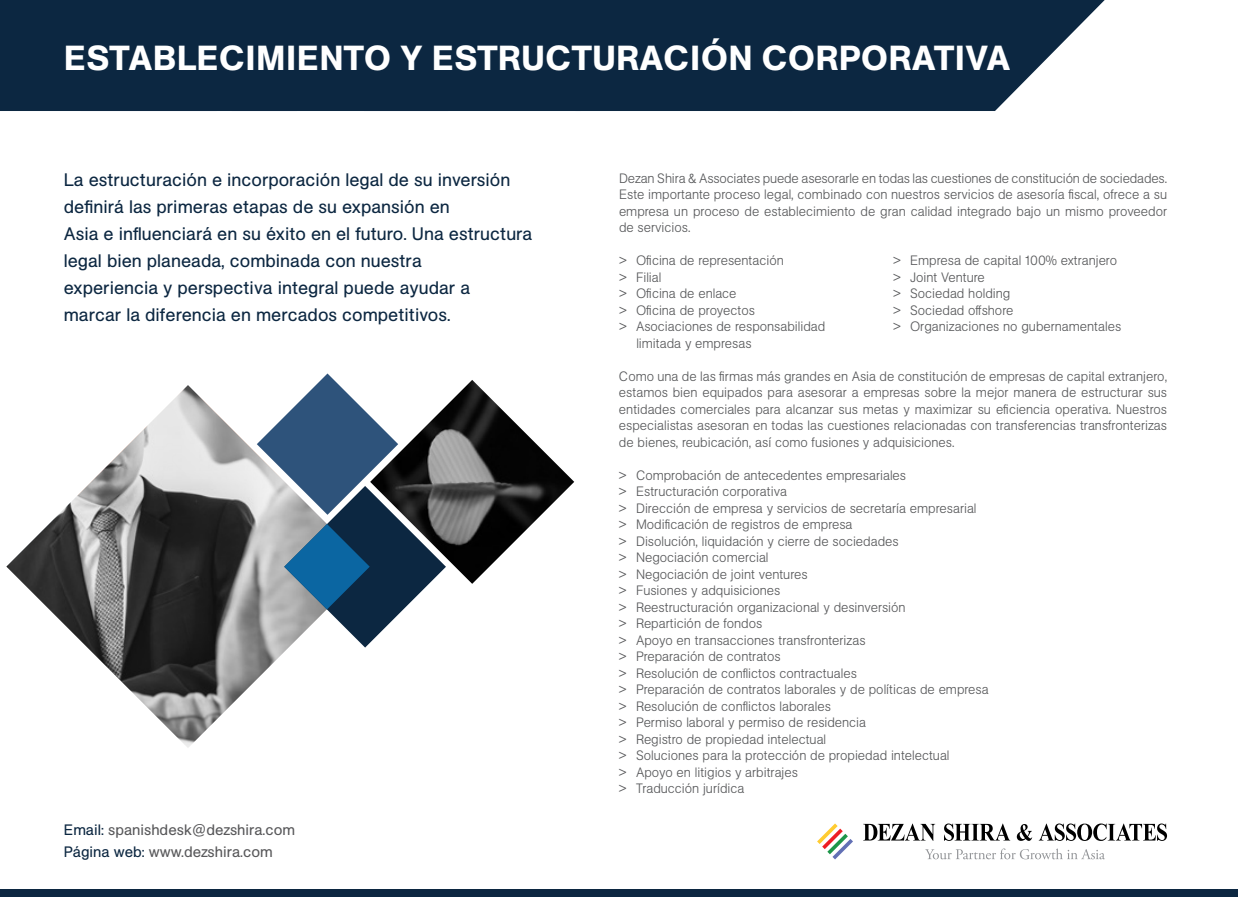
<style>
.page{position:relative;width:1238px;height:897px;background:#fff}
.page>*{position:absolute;margin:0;border:0;box-sizing:border-box;transform-origin:0 0}
.t1{font:500 34.5px "Unlimited Sans";letter-spacing:.025em;color:#fff}
.t2{font:18px/27px "Unlimited Sans";color:#0c2741}
.t3{font:15px/22.5px "Unlimited Sans";color:#59595b}
.t4{font:300 13.5px/16.5px "Unlimited Sans";color:#58595b;text-align:justify}
.s1{color:#0c2741}
</style>
<div class="page">
<svg style="left:6px;top:385px;width:282px;height:363px"></svg>
<div style="left:0;top:0;width:1104px;height:111px;background:#0c2741"></div>
<svg style="left:257px;top:373px;width:318px;height:275px"></svg>
<svg style="left:863px;top:824px;width:72px;height:17px"></svg>
<svg style="left:944px;top:824px;width:66px;height:17px"></svg>
<svg style="left:1016px;top:824px;width:16px;height:17px"></svg>
<svg style="left:1038px;top:824px;width:129px;height:17px"></svg>
<svg style="left:817px;top:823px;width:36px;height:36px"></svg>
<svg style="left:925px;top:848px;width:180px;height:11px"></svg>
<div style="left:0;top:890px;width:1238px;height:7px;background:#0c2741"></div>
<h1 class="t1" style="left:64px;top:32px;width:947px">ESTABLECIMIENTO Y ESTRUCTURACIÓN CORPORATIVA</h1>
<p class="t2" style="left:64px;top:166px;width:470px">La estructuración e incorporación legal de su inversión definirá las primeras etapas de su expansión en<br>Asia e influenciará en su éxito en el futuro. Una estructura legal bien planeada, combinada con nuestra<br>experiencia y perspectiva integral puede ayudar a<br>marcar la diferencia en mercados competitivos.</p>
<p class="t3" style="left:64px;top:818px;width:233px"><span class="s1">Email:</span> spanishdesk@dezshira.com<br><span class="s1">Página web:</span> www.dezshira.com</p>
<p class="t4" style="left:619px;top:169px;width:549px">Dezan Shira &amp; Associates puede asesorarle en todas las cuestiones de constitución de sociedades.<br>Este importante proceso legal, combinado con nuestros servicios de asesoría fiscal, ofrece a su empresa un proceso de establecimiento de gran calidad integrado bajo un mismo proveedor de servicios.</p>
<p class="t4" style="left:619px;top:252px;width:166px">&gt; Oficina de representación</p>
<p class="t4" style="left:619px;top:268px;width:44px">&gt; Filial</p>
<p class="t4" style="left:619px;top:285px;width:119px">&gt; Oficina de enlace</p>
<p class="t4" style="left:619px;top:301px;width:137px">&gt; Oficina de proyectos</p>
<p class="t4" style="left:619px;top:318px;width:208px">&gt; Asociaciones de responsabilidad</p>
<p class="t4" style="left:636px;top:334px;width:117px">limitada y empresas</p>
<p class="t4" style="left:619px;top:367px;width:549px">Como una de las firmas más grandes en Asia de constitución de empresas de capital extranjero, estamos bien equipados para asesorar a empresas sobre la mejor manera de estructurar sus entidades comerciales para alcanzar sus metas y maximizar su eficiencia operativa. Nuestros especialistas asesoran en todas las cuestiones relacionadas con transferencias transfronterizas de bienes, reubicación, así como fusiones y adquisiciones.</p>
<p class="t4" style="left:619px;top:466px;width:371px;text-align:left">&gt; Comprobación de antecedentes empresariales<br>&gt; Estructuración corporativa<br>&gt; Dirección de empresa y servicios de secretaría empresarial<br>&gt; Modificación de registros de empresa<br>&gt; Disolución, liquidación y cierre de sociedades<br>&gt; Negociación comercial<br>&gt; Negociación de joint ventures<br>&gt; Fusiones y adquisiciones<br>&gt; Reestructuración organizacional y desinversión<br>&gt; Repartición de fondos<br>&gt; Apoyo en transacciones transfronterizas<br>&gt; Preparación de contratos<br>&gt; Resolución de conflictos contractuales<br>&gt; Preparación de contratos laborales y de políticas de empresa &gt; Resolución de conflictos laborales<br>&gt; Permiso laboral y permiso de residencia<br>&gt; Registro de propiedad intelectual<br>&gt; Soluciones para la protección de propiedad intelectual<br>&gt; Apoyo en litigios y arbitrajes<br>&gt; Traducción jurídica</p>
<p class="t4" style="left:893px;top:252px;width:230px;text-align:left">&gt; Empresa de capital 100% extranjero &gt; Joint Venture<br>&gt; Sociedad holding<br>&gt; Sociedad offshore<br>&gt; Organizaciones no gubernamentales</p>
</div>
